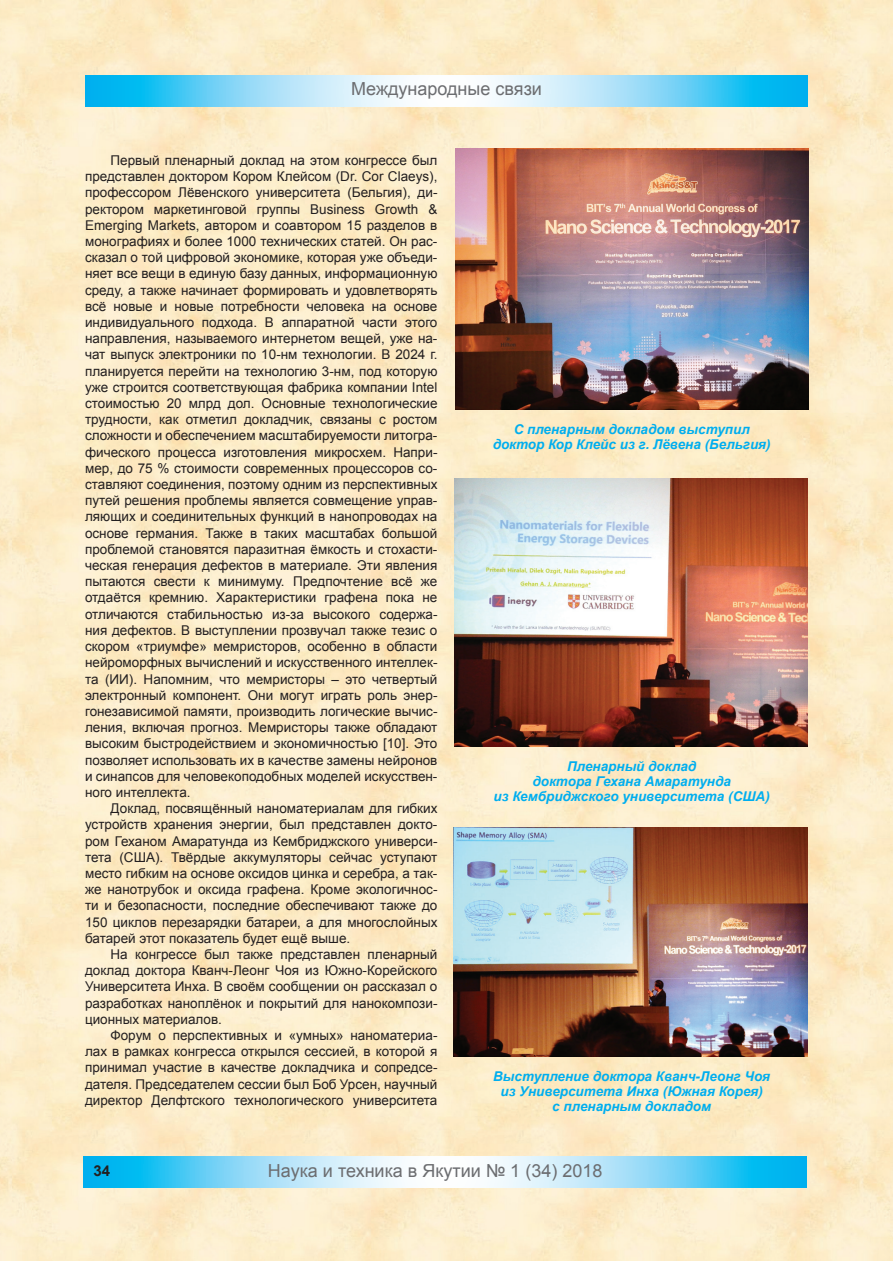
<style>
.page{position:relative;width:893px;height:1263px;background:#fff}
.page>*{position:absolute;margin:0;border:0;box-sizing:border-box;transform-origin:0 0}
.t1{font:18px "Arial";color:#6c6d70}
.t2{font:700 15px "Arial";color:#231f20}
.t3{font:13.5px/16.2px "Arial";color:#231f20;text-align:justify}
.t4{font:italic 700 13.5px/15px "Arial";color:#00aeef;text-align:center}
</style>
<div class="page">
<img style="left:0;top:0;width:893px;height:1261px">
<svg style="left:86px;top:76px;width:721px;height:30px"></svg>
<svg style="left:84px;top:1157px;width:723px;height:30px"></svg>
<img style="left:455px;top:149px;width:353px;height:260px">
<img style="left:455px;top:479px;width:352px;height:267px">
<img style="left:454px;top:827px;width:354px;height:229px">
<h1 class="t1" style="left:351px;top:77px;width:192px">Международные связи</h1>
<p class="t3" style="left:85px;top:152px;width:354px;text-indent:26px">Первый пленарный доклад на этом конгрессе был представлен доктором Кором Клейсом (Dr. Cor Claeys), профессором Лёвенского университета (Бельгия), ди&shy;ректором маркетинговой группы Business Growth &amp; Emerging Markets, автором и соавтором 15 разделов в монографиях и более 1000 технических статей. Он рас&shy;сказал о той цифровой экономике, которая уже объеди&shy;няет все вещи в единую базу данных, информационную среду, а также начинает формировать и удовлетворять всё новые и новые потребности человека на основе индивидуального подхода. В аппаратной части этого направления, называемого интернетом вещей, уже на&shy;чат выпуск электроники по 10-нм технологии. В 2024 г. планируется перейти на технологию 3-нм, под которую уже строится соответствующая фабрика компании Intel стоимостью 20 млрд дол. Основные технологические трудности, как отметил докладчик, связаны с ростом сложности и обеспечением масштабируемости литогра&shy;фического процесса изготовления микросхем. Напри&shy;мер, до 75 % стоимости современных процессоров со&shy;ставляют соединения, поэтому одним из перспективных путей решения проблемы является совмещение управ&shy;ляющих и соединительных функций в нанопроводах на основе германия. Также в таких масштабах большой проблемой становятся паразитная ёмкость и стохасти&shy;ческая генерация дефектов в материале. Эти явления пытаются свести к минимуму. Предпочтение всё же отдаётся кремнию. Характеристики графена пока не отличаются стабильностью из-за высокого содержа&shy;ния дефектов. В выступлении прозвучал также тезис о скором «триумфе» мемристоров, особенно в области нейроморфных вычислений и искусственного интеллек&shy;та (ИИ). Напомним, что мемристоры – это четвертый электронный компонент. Они могут играть роль энер&shy;гонезависимой памяти, производить логические вычис&shy;ления, включая прогноз. Мемристоры также обладают высоким быстродействием и экономичностью [10]. Это позволяет использовать их в качестве замены нейронов и синапсов для человекоподобных моделей искусствен&shy;ного интеллекта.</p>
<p class="t3" style="left:85px;top:800px;width:354px;text-indent:26px">Доклад, посвящённый наноматериалам для гибких устройств хранения энергии, был представлен докто&shy;ром Геханом Амаратунда из Кембриджского универси&shy;тета (США). Твёрдые аккумуляторы сейчас уступают место гибким на основе оксидов цинка и серебра, а так&shy;же нанотрубок и оксида графена. Кроме экологичнос&shy;ти и безопасности, последние обеспечивают также до 150 циклов перезарядки батареи, а для многослойных батарей этот показатель будет ещё выше.</p>
<p class="t3" style="left:85px;top:946px;width:354px;text-indent:26px">На конгрессе был также представлен пленарный доклад доктора Кванч-Леонг Чоя из Южно-Корейского Университета Инха. В своём сообщении он рассказал о разработках наноплёнок и покрытий для нанокомпози&shy;ционных материалов.</p>
<p class="t3" style="left:85px;top:1027px;width:354px;text-indent:26px">Форум о перспективных и «умных» наноматериа&shy;лах в рамках конгресса открылся сессией, в которой я принимал участие в качестве докладчика и сопредсе&shy;дателя. Председателем сессии был Боб Урсен, научный директор Делфтского технологического университета</p>
<p class="t4" style="left:493px;top:422px;width:280px">С пленарным докладом выступил доктор Кор Клейс из г. Лёвена (Бельгия)</p>
<p class="t4" style="left:494px;top:759px;width:278px">Пленарный доклад<br>доктора Гехана Амаратунда<br>из Кембриджского университета (США)</p>
<p class="t4" style="left:493px;top:1069px;width:278px">Выступление доктора Кванч-Леонг Чоя из Университета Инха (Южная Корея)<br>с пленарным докладом</p>
<p class="t2" style="left:94px;top:1161px;width:18px">34</p>
<h1 class="t1" style="left:268px;top:1159px;width:336px">Наука и техника в Якутии № 1 (34) 2018</h1>
</div>
